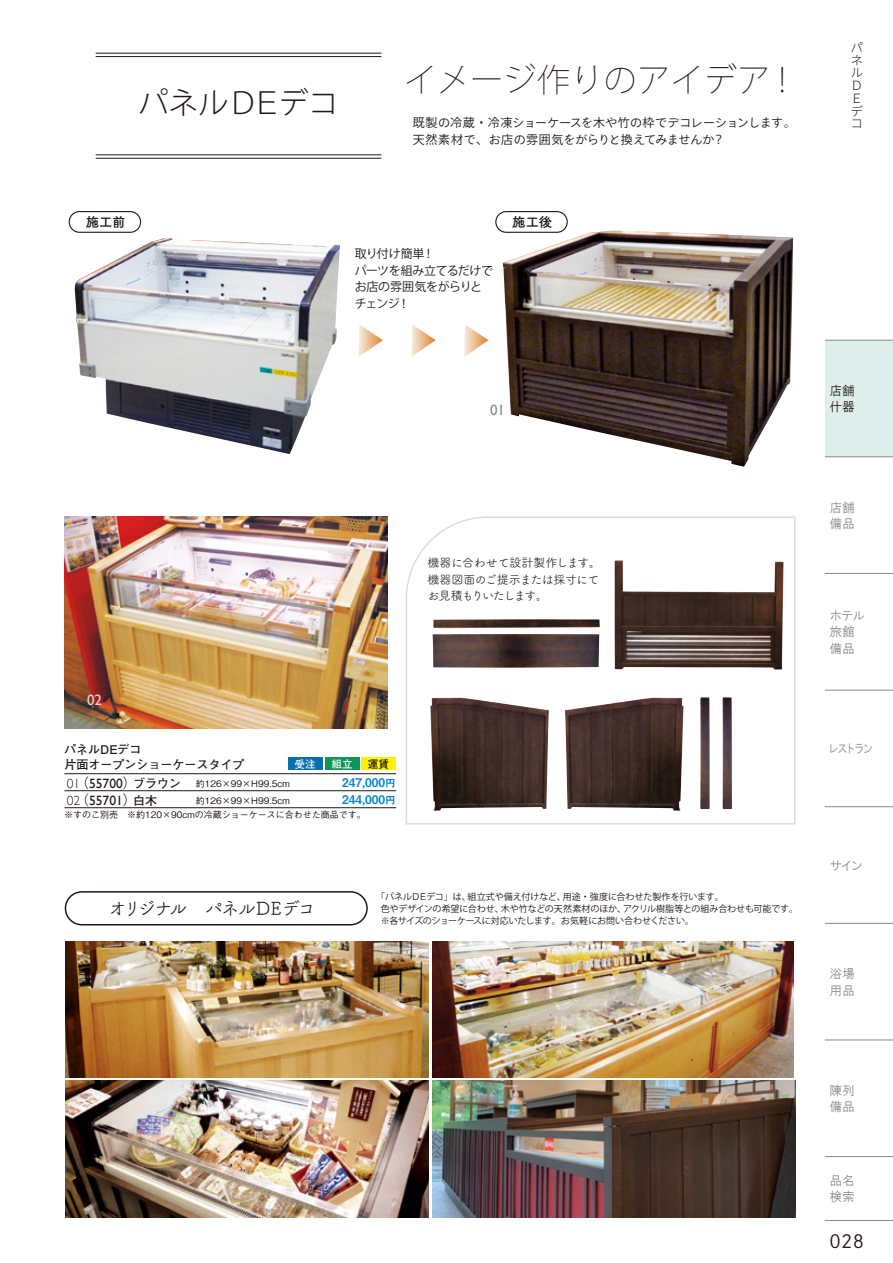
<style>
.page{position:relative;width:893px;height:1263px;background:#fff}
.page>*{position:absolute;margin:0;border:0;box-sizing:border-box;transform-origin:0 0}
.t1{font:200 33px "Koz Go Pro";letter-spacing:.01em;color:#221815}
.t2{font:300 30px "Koz Go Pro";color:#221815}
.t3{font:18px "Tsuku B Rd Gothic Std R";letter-spacing:-.15em;color:#221815}
.t4{font:18px "DNP Shuei Go Kin Std L";color:#221815}
.t5{font:15px "Gill Sans";color:#dcdddd}
.t6{font:15px "Gill Sans";color:#898989}
.t7{font:13.5px/17px "Gill Sans";color:#221815}
.t8{font:13.5px "Tsuku B Rd Gothic Std B";letter-spacing:-.015em;color:#221815}
.t9{font:300 13.5px/17px "Gill Sans";color:#221815}
.t10{font:12.75px/16.5px "HG Gothic M";color:#898989}
.t11{font:300 12.75px/12.8px "Source Han Code JP";color:#221815}
.t12{font:12.75px "HG Gothic M";color:#898989;scale:.85 1}
.t13{font:12.75px/16.5px "HG Gothic M";color:#221815}
.t14{font:12px/16.5px "Ryo Gothic Plus N";letter-spacing:.01em;color:#221815}
.t15{font:12px/16.5px "Tsuku A Rd Gothic Std R";letter-spacing:-.055em;color:#221815}
.t16{font:12px/16.5px "Koz Go Pro";letter-spacing:-.03em;color:#221815}
.t17{font:700 12px/14.5px "Futo Go B101 Pr 5";color:#221815}
.t18{font:12px/16.6px "Midashi Go Pr 5 MB31";color:#0086d1}
.t19{font:700 10.5px "Futo Go B101 Pr 5";color:#fff}
.t20{font:700 10.5px "Futo Go B101 Pr 5";color:#221815}
.t21{font:9px/12px "Koz Go Pro";letter-spacing:-.015em;color:#221815}
.t22{font:500 9px/17px "Gothic BBB Pr 5";color:#221815}
.s1{font-family:"Koz Go Pr 6 N"}
.s2{font-size:10.5px}
</style>
<div class="page">
<img style="left:64px;top:517px;width:324px;height:211px">
<img style="left:65px;top:942px;width:363px;height:136px">
<img style="left:432px;top:942px;width:362px;height:136px">
<img style="left:65px;top:1081px;width:363px;height:136px">
<img style="left:432px;top:1081px;width:363px;height:136px">
<div style="left:69px;top:211px;width:72px;height:22px;border:1px solid #221815;border-radius:10px"></div>
<div style="left:495px;top:211px;width:73px;height:22px;border:1px solid #221815;border-radius:10px"></div>
<hr style="left:96px;top:53px;width:285px;height:1px;background:#221815">
<hr style="left:96px;top:56px;width:285px;height:1px;background:#221815">
<hr style="left:96px;top:155px;width:285px;height:1px;background:#221815">
<hr style="left:96px;top:158px;width:285px;height:1px;background:#221815">
<hr style="left:64px;top:773px;width:332px;height:1px;background:#221815">
<hr style="left:64px;top:790px;width:332px;height:1px;background:#221815">
<hr style="left:64px;top:807px;width:332px;height:1px;background:#221815">
<div style="left:288px;top:757px;width:34px;height:13px;background:#0b6fad"></div>
<div style="left:325px;top:757px;width:34px;height:13px;background:#0d955a"></div>
<div style="left:362px;top:757px;width:34px;height:13px;background:#fff100"></div>
<div style="left:65px;top:891px;width:303px;height:34px;border:2px solid #221815;border-radius:16px"></div>
<svg style="left:405px;top:516px;width:391px;height:309px"></svg>
<svg style="left:411px;top:325px;width:25px;height:32px"></svg>
<svg style="left:464px;top:325px;width:25px;height:32px"></svg>
<svg style="left:358px;top:325px;width:25px;height:32px"></svg>
<img style="left:615px;top:560px;width:169px;height:109px">
<img style="left:565px;top:698px;width:119px;height:113px">
<img style="left:430px;top:698px;width:119px;height:113px">
<img style="left:433px;top:619px;width:167px;height:9px">
<img style="left:433px;top:634px;width:166px;height:34px">
<img style="left:700px;top:697px;width:10px;height:112px">
<img style="left:722px;top:697px;width:10px;height:112px">
<img style="left:74px;top:237px;width:266px;height:217px">
<img style="left:503px;top:231px;width:290px;height:236px">
<div style="left:825px;top:340px;width:68px;height:117px;background:#deefeb"></div>
<hr style="left:825px;top:340px;width:68px;height:1px;background:#898989">
<hr style="left:825px;top:457px;width:68px;height:1px;background:#898989">
<hr style="left:825px;top:573px;width:68px;height:1px;background:#898989">
<hr style="left:825px;top:690px;width:68px;height:1px;background:#898989">
<hr style="left:825px;top:806px;width:68px;height:1px;background:#898989">
<hr style="left:825px;top:923px;width:68px;height:1px;background:#898989">
<hr style="left:825px;top:1040px;width:68px;height:1px;background:#898989">
<hr style="left:825px;top:1156px;width:68px;height:1px;background:#898989">
<hr style="left:825px;top:1220px;width:68px;height:1px;background:#898989">
<h2 class="t2" style="left:139px;top:83px;width:201px">パネルＤＥデコ</h2>
<h1 class="t1" style="left:404px;top:58px;width:397px">イメージ作りのアイデア！</h1>
<h3 class="t14" style="left:413px;top:115px;width:385px">既製の冷蔵・冷凍ショーケースを木や竹の枠でデコレーションします。天然素材で、お店の雰囲気をがらりと換えてみませんか？</h3>
<h3 class="t8" style="left:86px;top:211px;width:42px">施工前</h3>
<h3 class="t8" style="left:512px;top:211px;width:42px">施工後</h3>
<h3 class="t16" style="left:355px;top:246px;width:140px">取り付け簡単！<br>パーツを組み立てるだけでお店の雰囲気をがらりとチェンジ！</h3>
<h3 class="t6" style="left:490px;top:402px;width:16px">01</h3>
<h3 class="t15" style="left:427px;top:554px;width:175px">機器に合わせて設計製作します。機器図面のご提示または採寸にてお見積もりいたします。</h3>
<h3 class="t5" style="left:87px;top:691px;width:16px">02</h3>
<h3 class="t17" style="left:64px;top:742px;width:182px">パネルDEデコ<br>片面オープンショーケースタイプ</h3>
<p class="t19" style="left:295px;top:756px;width:22px">受注</p>
<p class="t19" style="left:332px;top:756px;width:22px">組立</p>
<p class="t20" style="left:368px;top:756px;width:22px">運賃</p>
<h3 class="t7" style="left:76px;top:774px;width:62px"><span class="s1">（</span>55700<span class="s1">）（</span>55701<span class="s1">）</span></h3>
<h3 class="t17" style="left:133px;top:774px;width:49px;line-height:17px">ブラウン白木</h3>
<p class="t22" style="left:64px;top:805px;width:303px">※すのこ別売　※約120×90cmの冷蔵ショーケースに合わせた商品です。</p>
<h3 class="t9" style="left:67px;top:774px;width:15px">01<br>02</h3>
<h3 class="t18" style="left:342px;top:773px;width:55px">247,000<span class="s2">円<br></span>244,000<span class="s2">円</span></h3>
<p class="t22" style="left:196px;top:774px;width:95px">約126×99×H99.5cm約126×99×H99.5cm</p>
<h3 class="t3" style="left:109px;top:895px;width:208px">オリジナル　パネルＤＥデコ</h3>
<p class="t21" style="left:381px;top:891px;width:419px;text-indent:-4px">「パネルＤＥデコ」は、組立式や備え付けなど、用途・強度に合わせた製作を行います。<br>色やデザインの希望に合わせ、木や竹などの天然素材のほか、アクリル樹脂等との組み合わせも可能です。※各サイズのショーケースに対応いたします。お気軽にお問い合わせください。</p>
<h3 class="t11" style="left:851px;top:41px;width:14px">パネル<br>Ｄ<br>Ｅデコ</h3>
<h3 class="t13" style="left:829px;top:382px;width:27px">店舗什器</h3>
<h3 class="t10" style="left:829px;top:499px;width:27px">店舗備品</h3>
<h3 class="t10" style="left:829px;top:607px;width:37px">ホテル旅館備品</h3>
<h3 class="t12" style="left:828px;top:742px;width:55px">レストラン</h3>
<h3 class="t10" style="left:829px;top:857px;width:35px">サイン</h3>
<h3 class="t10" style="left:829px;top:965px;width:27px">浴場用品</h3>
<h3 class="t10" style="left:829px;top:1082px;width:27px">陳列備品</h3>
<h3 class="t10" style="left:829px;top:1172px;width:27px">品名検索</h3>
<h3 class="t4" style="left:829px;top:1229px;width:36px">028</h3>
</div>
